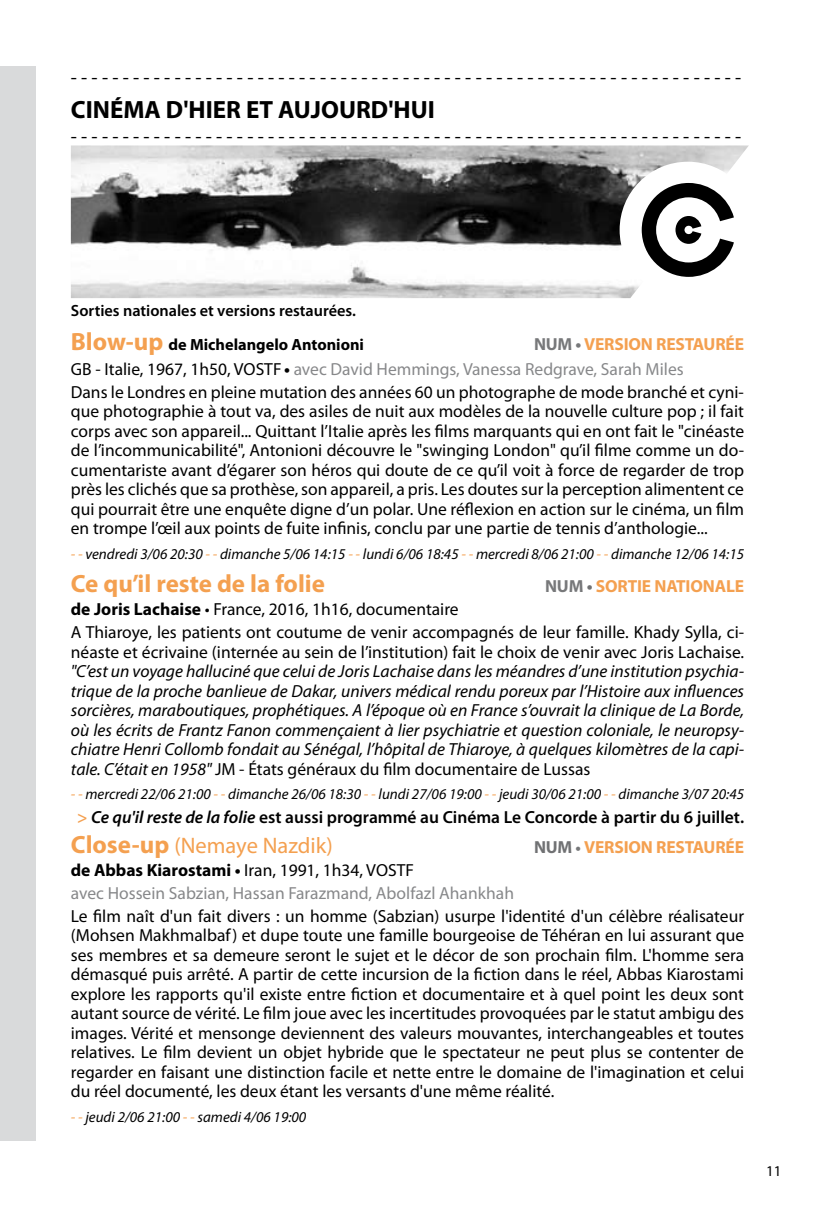
<style>
.page{position:relative;width:815px;height:1205px;background:#fff}
.page>*{position:absolute;margin:0;border:0;box-sizing:border-box;transform-origin:0 0}
.t1{font:700 25px "Myriad Pro";color:#000}
.t2{font:700 25px "Myriad Pro";color:#f4a050}
.t3{font:22.5px "Myriad Pro";color:#f4a050}
.t4{font:20px "Myriad Pro";color:#000}
.t5{font:17.5px/19.5px "Myriad Pro";color:#000}
.t6{font:italic 17.5px/19.5px "Myriad Pro";color:#000;text-align:justify}
.t7{font:17.5px/23px "Myriad Pro";color:#87888a}
.t8{font:600 17.5px "Myriad Pro";color:#000}
.t9{font:700 17.5px "Myriad Pro";letter-spacing:-.01em;color:#f4a050}
.t10{font:600 16.25px/33.5px "Myriad Pro";color:#000}
.t11{font:italic 15px "Myriad Pro";color:#000}
.t12{font:15px "Myriad Pro";color:#000}
.s1{font-weight:700;font-size:25px;color:#f4a050}
.s2{font-weight:700}
.s3{font-weight:700;color:#77787a}
.s4{font-weight:700;color:#f4a050}
.s5{color:#87888a}
.s6{color:#f4a050}
.s7{color:#77787a}
.s8{color:#707173}
.s9{font-style:normal}
.s10{font-style:italic}
.s11{font-weight:700;font-size:25px}
.s12{font-size:16.25px;color:#77787a}
.s13{font-weight:700;color:#000}
.s14{color:#000}
</style>
<div class="page">
<img style="left:71px;top:145px;width:678px;height:153px">
<div style="left:620px;top:162px;width:136px;height:136px;background:#fff;border-radius:50%"></div>
<svg style="left:642px;top:183px;width:92px;height:94px"></svg>
<div style="left:0;top:67px;width:35px;height:1071px;background:#d9dadb"></div>
<div style="left:0;top:649px;width:35px;height:491px;background:#d9dadb"></div>
<p class="t4" style="left:71px;top:65px;width:672px">- - - - - - - - - - - - - - - - - - - - - - - - - - - - - - - - - - - - - - - - - - - - - - - - - - - - - - - - - - - - - - - - -</p>
<h1 class="t1" style="left:71px;top:93px;width:366px">CINÉMA D'HIER ET AUJOURD'HUI</h1>
<p class="t4" style="left:71px;top:124px;width:672px">- - - - - - - - - - - - - - - - - - - - - - - - - - - - - - - - - - - - - - - - - - - - - - - - - - - - - - - - - - - - - - - - -</p>
<p class="t10" style="left:71px;top:294px;width:295px">Sorties nationales et versions restaurées.<br><span class="s1">Blow-up</span> <span class="s2">de Michelangelo Antonioni</span></p>
<p class="t5" style="left:71px;top:332px;width:675px;line-height:23.8px;text-indent:463px"><span class="s3">NUM •</span> <span class="s4">VERSION RESTAURÉE<br></span>GB - Italie, 1967, 1h50, VOSTF <span class="s2">•</span> <span class="s5">avec David Hemmings, Vanessa Redgrave, Sarah Miles<br></span>Dans le Londres en pleine mutation des années 60 un photographe de mode branché et cyni-</p>
<p class="t5" style="left:71px;top:401px;width:675px;text-align:justify">que photographie à tout va, des asiles de nuit aux modèles de la nouvelle culture pop ; il fait corps avec son appareil... Quittant l’Italie après les films marquants qui en ont fait le "cinéaste de l’incommunicabilité", Antonioni découvre le "swinging London" qu’il filme comme un do&shy;cumentariste avant d’égarer son héros qui doute de ce qu’il voit à force de regarder de trop près les clichés que sa prothèse, son appareil, a pris. Les doutes sur la perception alimentent ce qui pourrait être une enquête digne d’un polar. Une réflexion en action sur le cinéma, un film en trompe l’œil aux points de fuite infinis, conclu par une partie de tennis d’anthologie...</p>
<p class="t11" style="left:71px;top:544px;width:675px"><span class="s6">- -</span> vendredi 3/06 20:30 <span class="s6">- -</span> dimanche 5/06 14:15 <span class="s6">- -</span> lundi 6/06 18:45 <span class="s6">- -</span> mercredi 8/06 21:00 <span class="s6">- -</span> dimanche 12/06 14:15</p>
<h1 class="t2" style="left:71px;top:567px;width:256px">Ce qu’il reste de la folie</h1>
<p class="t9" style="left:545px;top:575px;width:201px"><span class="s7">NUM</span> <span class="s8">•</span> SORTIE NATIONALE</p>
<p class="t5" style="left:71px;top:598px;width:675px;line-height:23px"><span class="s2">de Joris Lachaise</span> • France, 2016, 1h16, documentaire<br>A Thiaroye, les patients ont coutume de venir accompagnés de leur famille. Khady Sylla, ci-</p>
<p class="t5" style="left:71px;top:642px;width:675px">néaste et écrivaine (internée au sein de l’institution) fait le choix de venir avec Joris Lachaise.</p>
<p class="t6" style="left:71px;top:661px;width:675px">"C’est un voyage halluciné que celui de Joris Lachaise dans les méandres d’une institution psychia&shy;trique de la proche banlieue de Dakar, univers médical rendu poreux par l’Histoire aux influences sorcières, maraboutiques, prophétiques. A l’époque où en France s’ouvrait la clinique de La Borde, où les écrits de Frantz Fanon commençaient à lier psychiatrie et question coloniale, le neuropsy&shy;chiatre Henri Collomb fondait au Sénégal, l’hôpital de Thiaroye, à quelques kilomètres de la capi&shy;tale. C’était en 1958" <span class="s9">JM - États généraux du film documentaire de Lussas</span></p>
<p class="t11" style="left:71px;top:785px;width:675px"><span class="s6">- -</span> mercredi 22/06 21:00 <span class="s6">- -</span> dimanche 26/06 18:30 <span class="s6">- -</span> lundi 27/06 19:00 <span class="s6">- -</span> jeudi 30/06 21:00 <span class="s6">- -</span> dimanche 3/07 20:45</p>
<p class="t8" style="left:77px;top:805px;width:669px"><span class="s6">&gt;</span> <span class="s10">Ce qu'il reste de la folie</span> est aussi programmé au Cinéma Le Concorde à partir du 6 juillet.</p>
<p class="t3" style="left:71px;top:831px;width:263px"><span class="s11">Close-up</span> (Nemaye Nazdik)</p>
<p class="t9" style="left:534px;top:835px;width:212px"><span class="s8">NUM</span> <span class="s12">•</span> VERSION RESTAURÉE</p>
<p class="t7" style="left:71px;top:858px;width:445px"><span class="s13">de Abbas Kiarostami •</span> <span class="s14">Iran, 1991, 1h34, VOSTF<br></span>avec Hossein Sabzian, Hassan Farazmand, Abolfazl Ahankhah</p>
<p class="t5" style="left:71px;top:906px;width:675px;text-align:justify">Le film naît d'un fait divers : un homme (Sabzian) usurpe l'identité d'un célèbre réalisateur (Mohsen Makhmalbaf) et dupe toute une famille bourgeoise de Téhéran en lui assurant que ses membres et sa demeure seront le sujet et le décor de son prochain film. L'homme sera démasqué puis arrêté. A partir de cette incursion de la fiction dans le réel, Abbas Kiarostami explore les rapports qu'il existe entre fiction et documentaire et à quel point les deux sont autant source de vérité. Le film joue avec les incertitudes provoquées par le statut ambigu des images. Vérité et mensonge deviennent des valeurs mouvantes, interchangeables et toutes relatives. Le film devient un objet hybride que le spectateur ne peut plus se contenter de regarder en faisant une distinction facile et nette entre le domaine de l'imagination et celui du réel documenté, les deux étant les versants d'une même réalité.</p>
<p class="t11" style="left:71px;top:1107px;width:237px"><span class="s6">- -</span> jeudi 2/06 21:00 <span class="s6">- -</span> samedi 4/06 19:00</p>
<p class="t12" style="left:766px;top:1161px;width:17px">11</p>
</div>
